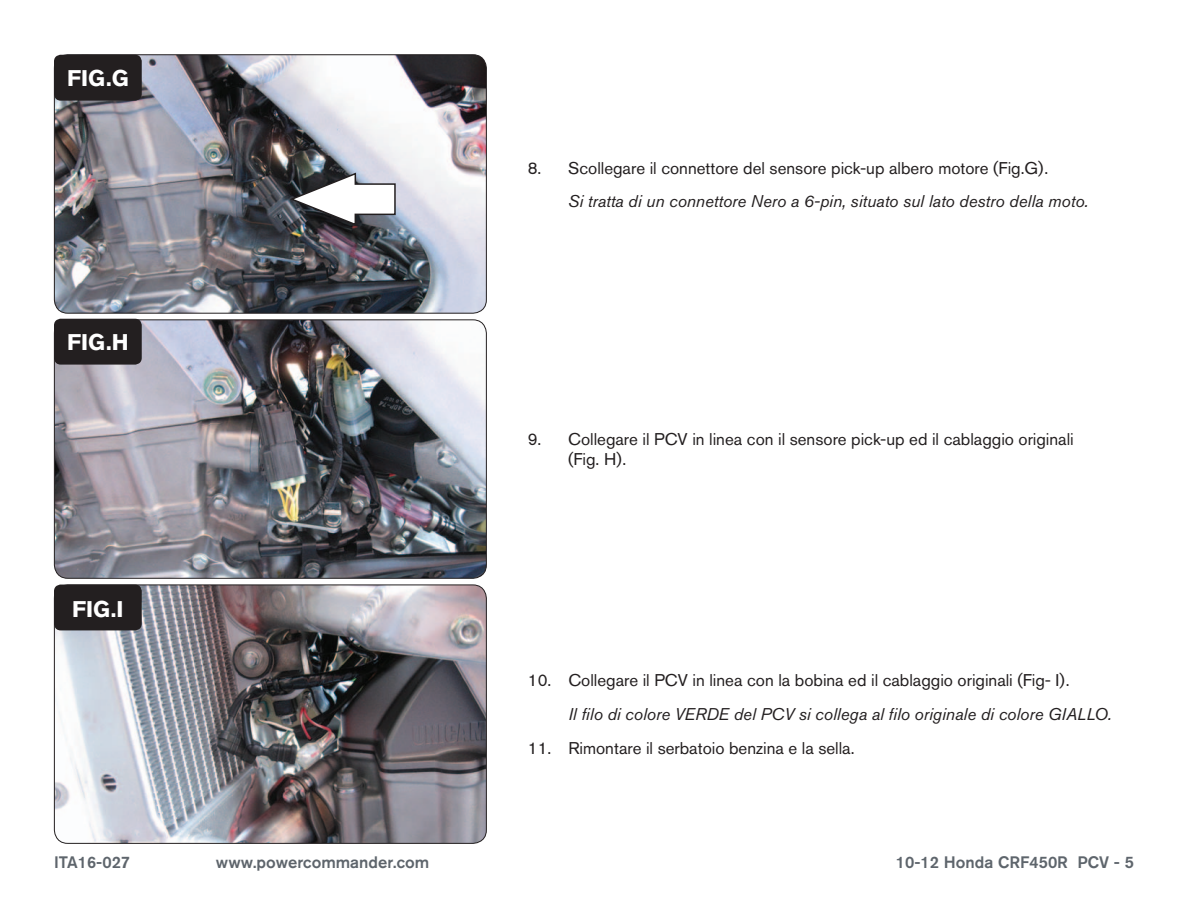
<style>
.page{position:relative;width:1188px;height:918px;background:#fff}
.page>*{position:absolute;margin:0;border:0;box-sizing:border-box;transform-origin:0 0}
.t1{font:700 22.5px "Akzidenz Grotesk BQ";color:#fff}
.Bodycopy{font:16.8px/20.2px "Akzidenz Grotesk BQ";color:#231f20}
.Bodycopy-2{font:italic 16.8px "Akzidenz Grotesk BQ";color:#231f20}
.t2{font:500 16.5px "Akzidenz Grotesk BQ";color:#5e656c}
</style>
<div class="page">
<img style="left:54px;top:55px;width:431px;height:257px">
<div style="left:54px;top:54px;width:433px;height:260px;border:1px solid #231f20;border-radius:14px"></div>
<img style="left:54px;top:320px;width:431px;height:258px">
<div style="left:54px;top:319px;width:433px;height:260px;border:1px solid #231f20;border-radius:14px"></div>
<img style="left:54px;top:585px;width:432px;height:258px">
<div style="left:54px;top:585px;width:433px;height:259px;border:1px solid #231f20;border-radius:14px"></div>
<div style="left:54px;top:55px;width:88px;height:46px;background:#231f20;border-radius:7px"></div>
<div style="left:54px;top:319px;width:88px;height:46px;background:#231f20;border-radius:7px"></div>
<div style="left:54px;top:585px;width:88px;height:45px;background:#231f20;border-radius:7px"></div>
<svg style="left:288px;top:172px;width:108px;height:55px"></svg>
<p class="t1" style="left:67px;top:65px;width:63px">FIG.G</p>
<p class="t1" style="left:67px;top:329px;width:63px">FIG.H</p>
<p class="t1" style="left:72px;top:596px;width:53px">FIG.I</p>
<p class="Bodycopy" style="left:528px;top:157px;width:522px">8. Scollegare il connettore del sensore pick-up albero motore (Fig.G).</p>
<p class="Bodycopy-2" style="left:568px;top:191px;width:522px">Si tratta di un connettore Nero a 6-pin, situato sul lato destro della moto.</p>
<p class="Bodycopy" style="left:568px;top:429px;width:507px;text-indent:-40px">9. Collegare il PCV in linea con il sensore pick-up ed il cablaggio originali (Fig. H).</p>
<p class="Bodycopy" style="left:528px;top:670px;width:543px">10. Collegare il PCV in linea con la bobina ed il cablaggio originali (Fig- I).</p>
<p class="Bodycopy-2" style="left:568px;top:704px;width:545px">Il filo di colore VERDE del PCV si collega al filo originale di colore GIALLO.</p>
<p class="Bodycopy" style="left:528px;top:738px;width:328px">11. Rimontare il serbatoio benzina e la sella.</p>
<p class="t2" style="left:54px;top:852px;width:78px">ITA16-027</p>
<p class="t2" style="left:216px;top:852px;width:215px">www.powercommander.com</p>
<p class="t2" style="left:896px;top:852px;width:240px">10-12 Honda CRF450R PCV - 5</p>
</div>
